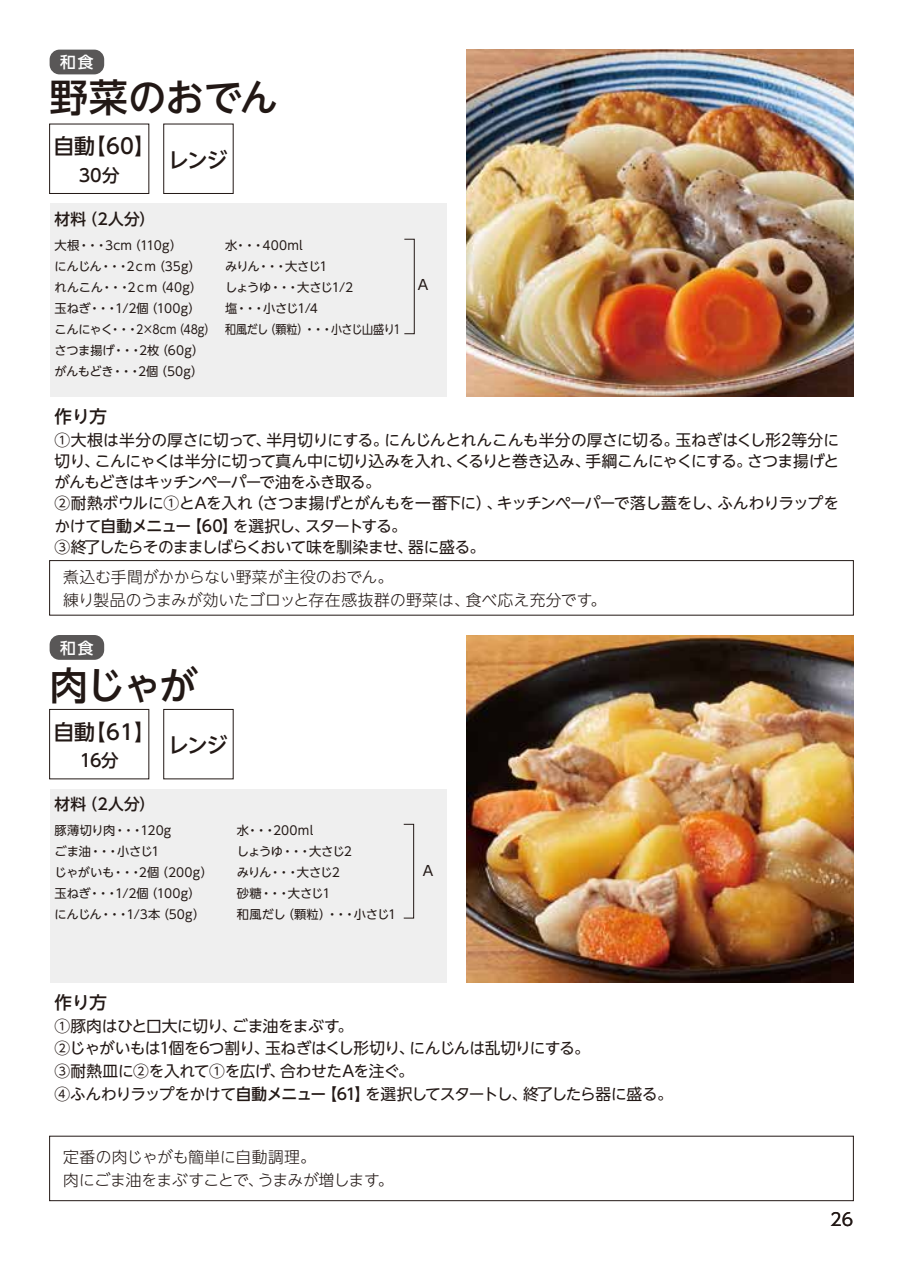
<style>
.page{position:relative;width:903px;height:1275px;background:#fff}
.page>*{position:absolute;margin:0;border:0;box-sizing:border-box;transform-origin:0 0}
.t1{font:500 38.5px "UD Shin Go NT Pro";letter-spacing:-.04em;color:#221815}
.t2{font:500 21px "UD Shin Go NT Pro";letter-spacing:-.04em;color:#221815}
.t3{font:500 17.5px "UD Shin Go NT Pro";color:#221815}
.t4{font:17.5px "UD Shin Go NT Pro";color:#221815}
.t5{font:15.75px/22.8px "UD Shin Go NT Pro";letter-spacing:-.03em;color:#221815}
.t6{font:300 15.75px/22.8px "UD Shin Go NT Pro";letter-spacing:-.01em;color:#221815}
.t7{font:15.75px/21px "UD Shin Go NT Pro";letter-spacing:-.05em;color:#221815}
.t8{font:500 15.75px "UD Shin Go NT Pro";letter-spacing:.025em;color:#221815}
.t9{font:500 15.75px "UD Shin Go NT Pro";color:#fff}
.t10{font:14px "UD Shin Go NT Pro";color:#221815}
.t11{font:12.25px/21px "UD Shin Go NT Pro";letter-spacing:-.015em;color:#221815}
.t12{font:12.25px/21px "UD Shin Go NT Pro";letter-spacing:-.05em;color:#221815}
.t13{font:12.25px/21px "UD Shin Go NT Pro";letter-spacing:-.045em;color:#221815}
.s1{font-weight:500}
</style>
<div class="page">
<div style="left:50px;top:789px;width:396px;height:193px;background:#efefef"></div>
<div style="left:50px;top:203px;width:396px;height:194px;background:#efefef"></div>
<img style="left:466px;top:635px;width:387px;height:347px">
<div style="left:403px;top:824px;width:11px;height:94px;border:1px solid #221815"></div>
<div style="left:49px;top:124px;width:100px;height:70px;border:1px solid #221815"></div>
<img style="left:466px;top:50px;width:387px;height:347px">
<div style="left:404px;top:239px;width:11px;height:95px;border:1px solid #221815"></div>
<div style="left:49px;top:709px;width:100px;height:70px;border:1px solid #221815"></div>
<div style="left:49px;top:560px;width:805px;height:56px;border:1px solid #221815"></div>
<div style="left:49px;top:1136px;width:805px;height:65px;border:1px solid #221815"></div>
<div style="left:50px;top:50px;width:54px;height:24px;background:#595757;border-radius:10px"></div>
<div style="left:50px;top:635px;width:54px;height:25px;background:#595757;border-radius:10px"></div>
<div style="left:163px;top:124px;width:71px;height:70px;border:1px solid #221815"></div>
<div style="left:163px;top:709px;width:71px;height:70px;border:1px solid #221815"></div>
<p class="t9" style="left:60px;top:50px;width:35px">和食</p>
<h1 class="t1" style="left:50px;top:66px;width:230px">野菜のおでん</h1>
<h2 class="t2" style="left:53px;top:129px;width:103px">自動【60】</h2>
<p class="t3" style="left:79px;top:161px;width:42px">30分</p>
<h2 class="t2" style="left:168px;top:143px;width:61px">レンジ</h2>
<p class="t8" style="left:55px;top:206px;width:102px">材料（2人分）</p>
<p class="t11" style="left:55px;top:234px;width:163px">大根・・・3cm（110g）<br>にんじん・・・2ｃｍ（35g）れんこん・・・2ｃｍ（40g）玉ねぎ・・・1/2個（100g）こんにゃく・・・2×8cm（48g）さつま揚げ・・・2枚（60g）がんもどき・・・2個（50g）</p>
<p class="t3" style="left:55px;top:402px;width:54px">作り方</p>
<p class="t12" style="left:225px;top:234px;width:177px">水・・・400ml<br>みりん・・・大さじ1<br>しょうゆ・・・大さじ1/2<br>塩・・・小さじ1/4<br>和風だし（顆粒）・・・小さじ山盛り1</p>
<p class="t10" style="left:418px;top:274px;width:12px">A</p>
<p class="t5" style="left:55px;top:429px;width:786px;line-height:21px">①大根は半分の厚さに切って、半月切りにする。にんじんとれんこんも半分の厚さに切る。玉ねぎはくし形2等分に切り、こんにゃくは半分に切って真ん中に切り込みを入れ、くるりと巻き込み、手綱こんにゃくにする。さつま揚げとがんもどきはキッチンペーパーで油をふき取る。<br>②耐熱ボウルに①とAを入れ（さつま揚げとがんもを一番下に）、キッチンペーパーで落し蓋をし、ふんわりラップを</p>
<p class="t7" style="left:55px;top:515px;width:432px">かけて<span class="s1">自動メニュー【60】</span>を選択し、スタートする。<br>③終了したらそのまましばらくおいて味を馴染ませ、器に盛る。</p>
<p class="t6" style="left:63px;top:565px;width:544px">煮込む手間がかからない野菜が主役のおでん。<br>練り製品のうまみが効いたゴロッと存在感抜群の野菜は、食べ応え充分です。</p>
<p class="t9" style="left:60px;top:635px;width:35px">和食</p>
<h1 class="t1" style="left:50px;top:654px;width:150px">肉じゃが</h1>
<h2 class="t2" style="left:53px;top:715px;width:103px">自動【61】</h2>
<p class="t3" style="left:80px;top:746px;width:40px">16分</p>
<p class="t8" style="left:55px;top:792px;width:102px">材料（2人分）</p>
<h2 class="t2" style="left:168px;top:728px;width:61px">レンジ</h2>
<p class="t11" style="left:55px;top:820px;width:160px">豚薄切り肉・・・120g<br>ごま油・・・小さじ1<br>じゃがいも・・・2個（200g）玉ねぎ・・・1/2個（100g）にんじん・・・1/3本（50g）</p>
<p class="t13" style="left:237px;top:819px;width:161px">水・・・200ml<br>しょうゆ・・・大さじ2<br>みりん・・・大さじ2<br>砂糖・・・大さじ1<br>和風だし（顆粒）・・・小さじ1</p>
<p class="t3" style="left:55px;top:988px;width:54px">作り方</p>
<p class="t10" style="left:423px;top:859px;width:12px">A</p>
<p class="t5" style="left:55px;top:1014px;width:620px">①豚肉はひと口大に切り、ごま油をまぶす。<br>②じゃがいもは1個を6つ割り、玉ねぎはくし形切り、にんじんは乱切りにする。<br>③耐熱皿に②を入れて①を広げ、合わせたAを注ぐ。<br>④ふんわりラップをかけて<span class="s1">自動メニュー【61】</span>を選択してスタートし、終了したら器に盛る。</p>
<p class="t6" style="left:63px;top:1145px;width:332px">定番の肉じゃがも簡単に自動調理。<br>肉にごま油をまぶすことで、うまみが増します。</p>
<p class="t4" style="left:830px;top:1206px;width:25px">26</p>
</div>
